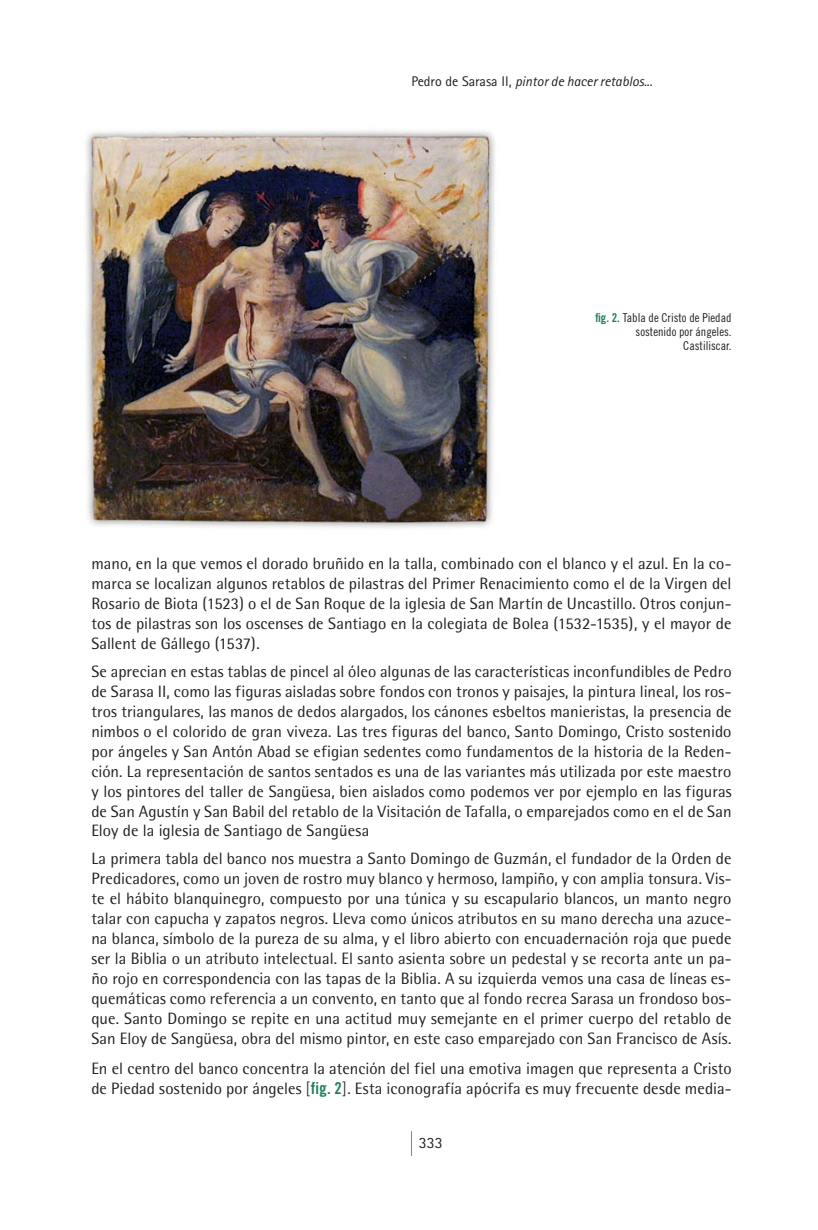
<style>
.page{position:relative;width:818px;height:1230px;background:#fff}
.page>*{position:absolute;margin:0;border:0;box-sizing:border-box;transform-origin:0 0}
.t1{font:16.45px/19.9px "Rotis Semi Sans";color:#231f20;text-align:justify}
.t2{font:15.75px "Rotis Sans Serif";color:#231f20}
.t3{font:italic 14px "Rotis Sans Serif";color:#231f20}
.t4{font:12.25px/14px "Trade Gothic Cond Eighteen";color:#231f20;text-align:right}
.s1{font-style:normal}
.s2{font-family:"Trade Gothic Bold Cond Twenty";color:#1f7e62}
.s3{font-weight:300}
</style>
<div class="page">
<svg style="left:411px;top:1131px;width:1px;height:24px"></svg>
<img style="left:86px;top:130px;width:409px;height:398px">
<p class="t3" style="left:411px;top:77px;width:243px"><span class="s1">Pedro de Sarasa II,</span> pintor de hacer retablos<span class="s1">...</span></p>
<p class="t4" style="left:595px;top:312px;width:138px"><span class="s2">fig. 2.</span> Tabla de Cristo de Piedad sostenido por ángeles.<br>Castiliscar.</p>
<p class="t1" style="left:91px;top:555px;width:642px">mano, en la que vemos el dorado bruñido en la talla, combinado con el blanco y el azul. En la co&shy;marca se localizan algunos retablos de pilastras del Primer Renacimiento como el de la Virgen del Rosario de Biota (1523) o el de San Roque de la iglesia de San Martín de Uncastillo. Otros conjun&shy;tos de pilastras son los oscenses de Santiago en la colegiata de Bolea (1532-1535), y el mayor de Sallent de Gállego (1537).</p>
<p class="t1" style="left:91px;top:663px;width:642px">Se aprecian en estas tablas de pincel al óleo algunas de las características inconfundibles de Pedro de Sarasa II, como las figuras aisladas sobre fondos con tronos y paisajes, la pintura lineal, los ros&shy;tros triangulares, las manos de dedos alargados, los cánones esbeltos manieristas, la presencia de nimbos o el colorido de gran viveza. Las tres figuras del banco, Santo Domingo, Cristo sostenido por ángeles y San Antón Abad se efigian sedentes como fundamentos de la historia de la Reden&shy;ción. La representación de santos sentados es una de las variantes más utilizada por este maestro y los pintores del taller de Sangüesa, bien aislados como podemos ver por ejemplo en las figuras de San Agustín y San Babil del retablo de la Visitación de Tafalla, o emparejados como en el de San Eloy de la iglesia de Santiago de Sangüesa</p>
<p class="t1" style="left:91px;top:850px;width:641px">La primera tabla del banco nos muestra a Santo Domingo de Guzmán, el fundador de la Orden de Predicadores, como un joven de rostro muy blanco y hermoso, lampiño, y con amplia tonsura. Vis&shy;te el hábito blanquinegro, compuesto por una túnica y su escapulario blancos, un manto negro talar con capucha y zapatos negros. Lleva como únicos atributos en su mano derecha una azuce&shy;na blanca, símbolo de la pureza de su alma, y el libro abierto con encuadernación roja que puede ser la Biblia o un atributo intelectual. El santo asienta sobre un pedestal y se recorta ante un pa&shy;ño rojo en correspondencia con las tapas de la Biblia. A su izquierda vemos una casa de líneas es&shy;quemáticas como referencia a un convento, en tanto que al fondo recrea Sarasa un frondoso bos&shy;que. Santo Domingo se repite en una actitud muy semejante en el primer cuerpo del retablo de San Eloy de Sangüesa, obra del mismo pintor, en este caso emparejado con San Francisco de Asís.</p>
<p class="t1" style="left:91px;top:1059px;width:642px">En el centro del banco concentra la atención del fiel una emotiva imagen que representa a Cristo de Piedad sostenido por ángeles <span class="s3">[</span><span class="s2">fig. 2</span><span class="s3">]</span>. Esta iconografía apócrifa es muy frecuente desde media-</p>
<p class="t2" style="left:419px;top:1137px;width:25px">333</p>
</div>
